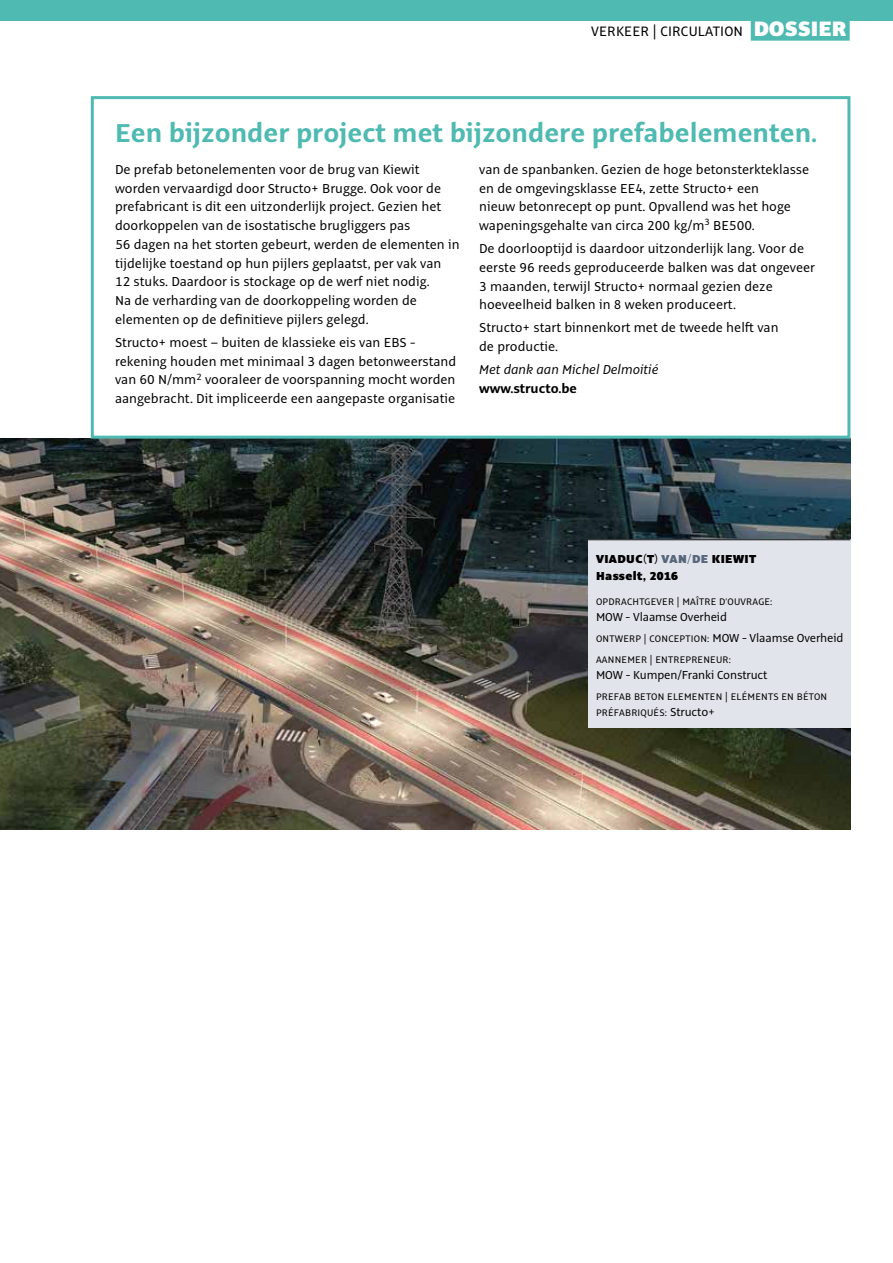
<style>
.page{position:relative;width:893px;height:1263px;background:#fff}
.page>*{position:absolute;margin:0;border:0;box-sizing:border-box;transform-origin:0 0}
.t1{font:700 28.5px "Alto Pro";color:#4ebab1}
.t2{font:15px "Alto Pro";letter-spacing:.01em;color:#000}
.t3{font:14.25px/18.8px "Alto Pro";color:#000}
.t4{font:italic 14.25px "Alto Pro";color:#000}
.t5{font:700 14.25px "Alto Pro";color:#000}
.t6{font:12.75px "Alto Pro";letter-spacing:-.01em;color:#000}
.t7{font:900 12.75px/16.5px "Alto Pro";letter-spacing:.03em;color:#000}
.t8{font:10.5px/20.7px "Alto Pro";letter-spacing:.02em;color:#000}
.s1{font-weight:900;font-size:22.95px;color:#fff}
.s2{font-weight:300}
.s3{color:#58677c}
.s4{font-weight:300;color:#58677c}
.s5{font-size:12.75px}
</style>
<div class="page">
<div style="left:0;top:0;width:893px;height:21px;background:#4ebab1"></div>
<div style="left:751px;top:18px;width:99px;height:23px;background:#4ebab1"></div>
<img style="left:0;top:438px;width:850px;height:391px">
<div style="left:587px;top:539px;width:263px;height:189px;background:#e2e4eb"></div>
<hr style="left:587px;top:539px;width:263px;height:1px;background:#000">
<div style="left:91px;top:96px;width:759px;height:343px;border:3px solid #4ebab1"></div>
<p class="t2" style="left:591px;top:22px;width:257px">VERKEER | CIRCULATION <span class="s1">DOSSIER</span></p>
<h1 class="t1" style="left:115px;top:116px;width:704px">Een bijzonder project met bijzondere prefabelementen.</h1>
<p class="t3" style="left:115px;top:160px;width:346px">De prefab betonelementen voor de brug van Kiewit worden vervaardigd door Structo+ Brugge. Ook voor de prefabricant is dit een uitzonderlijk project. Gezien het doorkoppelen van de isostatische brugliggers pas<br>56 dagen na het storten gebeurt, werden de elementen in tijdelijke toestand op hun pijlers geplaatst, per vak van 12 stuks. Daardoor is stockage op de werf niet nodig.<br>Na de verharding van de doorkoppeling worden de elementen op de definitieve pijlers gelegd.</p>
<p class="t3" style="left:115px;top:333px;width:343px">Structo+ moest – buiten de klassieke eis van EBS - rekening houden met minimaal 3 dagen betonweerstand van 60 N/mm<sup>2</sup> vooraleer de voorspanning mocht worden aangebracht. Dit impliceerde een aangepaste organisatie</p>
<p class="t3" style="left:479px;top:160px;width:332px">van de spanbanken. Gezien de hoge betonsterkteklasse en de omgevingsklasse EE4, zette Structo+ een<br>nieuw betonrecept op punt. Opvallend was het hoge wapeningsgehalte van circa 200 kg/m<sup>3</sup> BE500.</p>
<p class="t3" style="left:479px;top:239px;width:337px">De doorlooptijd is daardoor uitzonderlijk lang. Voor de eerste 96 reeds geproduceerde balken was dat ongeveer 3 maanden, terwijl Structo+ normaal gezien deze hoeveelheid balken in 8 weken produceert.</p>
<p class="t3" style="left:479px;top:319px;width:301px">Structo+ start binnenkort met de tweede helft van de productie.</p>
<p class="t4" style="left:479px;top:361px;width:181px">Met dank aan Michel Delmoitié</p>
<p class="t5" style="left:479px;top:379px;width:99px">www.structo.be</p>
<p class="t7" style="left:596px;top:551px;width:162px">VIADUC<span class="s2">(</span>T<span class="s2">)</span> <span class="s3">VAN</span><span class="s4">/</span><span class="s3">DE</span> KIEWIT<br>Hasselt, 2016</p>
<p class="t8" style="left:596px;top:591px;width:178px">OPDRACHTGEVER | MAÎTRE D’OUVRAGE:</p>
<p class="t6" style="left:596px;top:609px;width:133px">MOW - Vlaamse Overheid</p>
<p class="t8" style="left:596px;top:628px;width:249px">ONTWERP | CONCEPTION: <span class="s5">MOW - Vlaamse Overheid<br></span>AANNEMER | ENTREPRENEUR:</p>
<p class="t6" style="left:596px;top:667px;width:173px">MOW - Kumpen/Franki Construct</p>
<p class="t8" style="left:596px;top:688px;width:233px;line-height:16.5px">PREFAB BETON ELEMENTEN | ELÉMENTS EN BÉTON<br>PRÉFABRIQUÉS: <span class="s5">Structo+</span></p>
</div>
